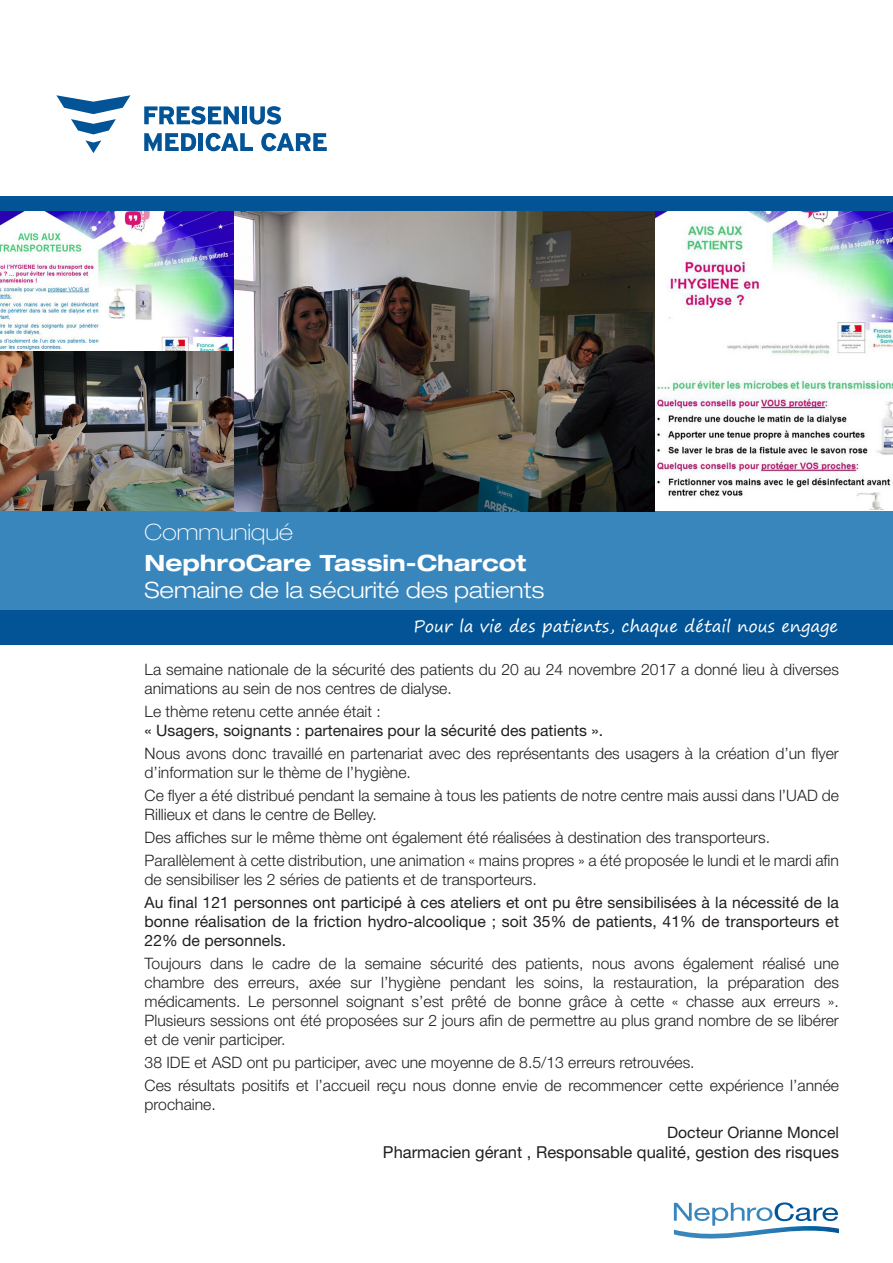
<style>
.page{position:relative;width:893px;height:1263px;background:#fff}
.page>*{position:absolute;margin:0;border:0;box-sizing:border-box;transform-origin:0 0}
.t1{font:300 expanded 22.5px/27px "Helvetica Neue LT Std";color:#fff}
.t2{font:100 expanded 22.5px "Helvetica Neue LT Std";color:#fff}
.t3{font:16.5px "Helvetica Neue LT Std";color:#231f20}
.t4{font:16.5px "Segoe Print";color:#fff}
.t5{font:300 15.75px/18.9px "Helvetica Neue LT Std";color:#231f20}
.t6{font:15.75px/18.9px "Helvetica Neue LT Std";color:#231f20;text-align:justify}
.s1{font-weight:700}
</style>
<div class="page">
<img style="left:654px;top:210px;width:239px;height:300px">
<img style="left:0;top:350px;width:235px;height:161px">
<svg style="left:85px;top:140px;width:16px;height:13px"></svg>
<svg style="left:56px;top:95px;width:74px;height:39px"></svg>
<hr style="left:199px;top:133px;width:4px;height:18px;background:#035496">
<svg style="left:206px;top:133px;width:47px;height:18px"></svg>
<svg style="left:261px;top:133px;width:66px;height:18px"></svg>
<svg style="left:144px;top:133px;width:52px;height:19px"></svg>
<svg style="left:144px;top:106px;width:95px;height:19px"></svg>
<div style="left:242px;top:106px;width:5px;height:18px;background:#035496"></div>
<svg style="left:250px;top:106px;width:31px;height:19px"></svg>
<svg style="left:674px;top:1202px;width:165px;height:37px"></svg>
<div style="left:0;top:511px;width:893px;height:100px;background:#3986bc"></div>
<div style="left:0;top:610px;width:893px;height:34px;background:#035496"></div>
<img style="left:0;top:210px;width:235px;height:140px">
<img style="left:235px;top:210px;width:419px;height:301px">
<div style="left:0;top:196px;width:893px;height:14px;background:#035496"></div>
<p class="t2" style="left:145px;top:519px;width:150px">Communiqué</p>
<p class="t1" style="left:145px;top:550px;width:401px"><span class="s1">NephroCare Tassin-Charcot<br></span>Semaine de la sécurité des patients</p>
<p class="t4" style="left:413px;top:611px;width:426px">Pour la vie des patients, chaque détail nous engage</p>
<p class="t5" style="left:145px;top:659px;width:696px">La semaine nationale de la sécurité des patients du 20 au 24 novembre 2017 a donné lieu à diverses animations au sein de nos centres de dialyse.</p>
<p class="t5" style="left:145px;top:701px;width:238px">Le thème retenu cette année était :</p>
<p class="t6" style="left:145px;top:720px;width:460px">« Usagers, soignants : partenaires pour la sécurité des patients ».</p>
<p class="t5" style="left:145px;top:743px;width:696px">Nous avons donc travaillé en partenariat avec des représentants des usagers à la création d’un flyer d’information sur le thème de l’hygiène.</p>
<p class="t5" style="left:145px;top:785px;width:696px">Ce flyer a été distribué pendant la semaine à tous les patients de notre centre mais aussi dans l’UAD de<br>Rillieux et dans le centre de Belley.</p>
<p class="t5" style="left:145px;top:827px;width:627px">Des affiches sur le même thème ont également été réalisées à destination des transporteurs.</p>
<p class="t5" style="left:145px;top:851px;width:696px">Parallèlement à cette distribution, une animation « mains propres » a été proposée le lundi et le mardi afin de sensibiliser les 2 séries de patients et de transporteurs.</p>
<p class="t6" style="left:145px;top:893px;width:696px">Au final 121 personnes ont participé à ces ateliers et ont pu être sensibilisées à la nécessité de la bonne réalisation de la friction hydro-alcoolique ; soit 35% de patients, 41% de transporteurs et 22% de personnels.</p>
<p class="t5" style="left:145px;top:954px;width:696px;text-align:justify">Toujours dans le cadre de la semaine sécurité des patients, nous avons également réalisé une chambre des erreurs, axée sur l’hygiène pendant les soins, la restauration, la préparation des médicaments. Le personnel soignant s’est prêté de bonne grâce à cette « chasse aux erreurs ».<br>Plusieurs sessions ont été proposées sur 2 jours afin de permettre au plus grand nombre de se libérer et de venir participer.</p>
<p class="t5" style="left:145px;top:1052px;width:552px">38 IDE et ASD ont pu participer, avec une moyenne de 8.5/13 erreurs retrouvées.</p>
<p class="t5" style="left:145px;top:1075px;width:696px">Ces résultats positifs et l’accueil reçu nous donne envie de recommencer cette expérience l’année prochaine.</p>
<p class="t6" style="left:667px;top:1123px;width:173px">Docteur Orianne Moncel</p>
<p class="t3" style="left:383px;top:1142px;width:457px">Pharmacien gérant , Responsable qualité, gestion des risques</p>
</div>
